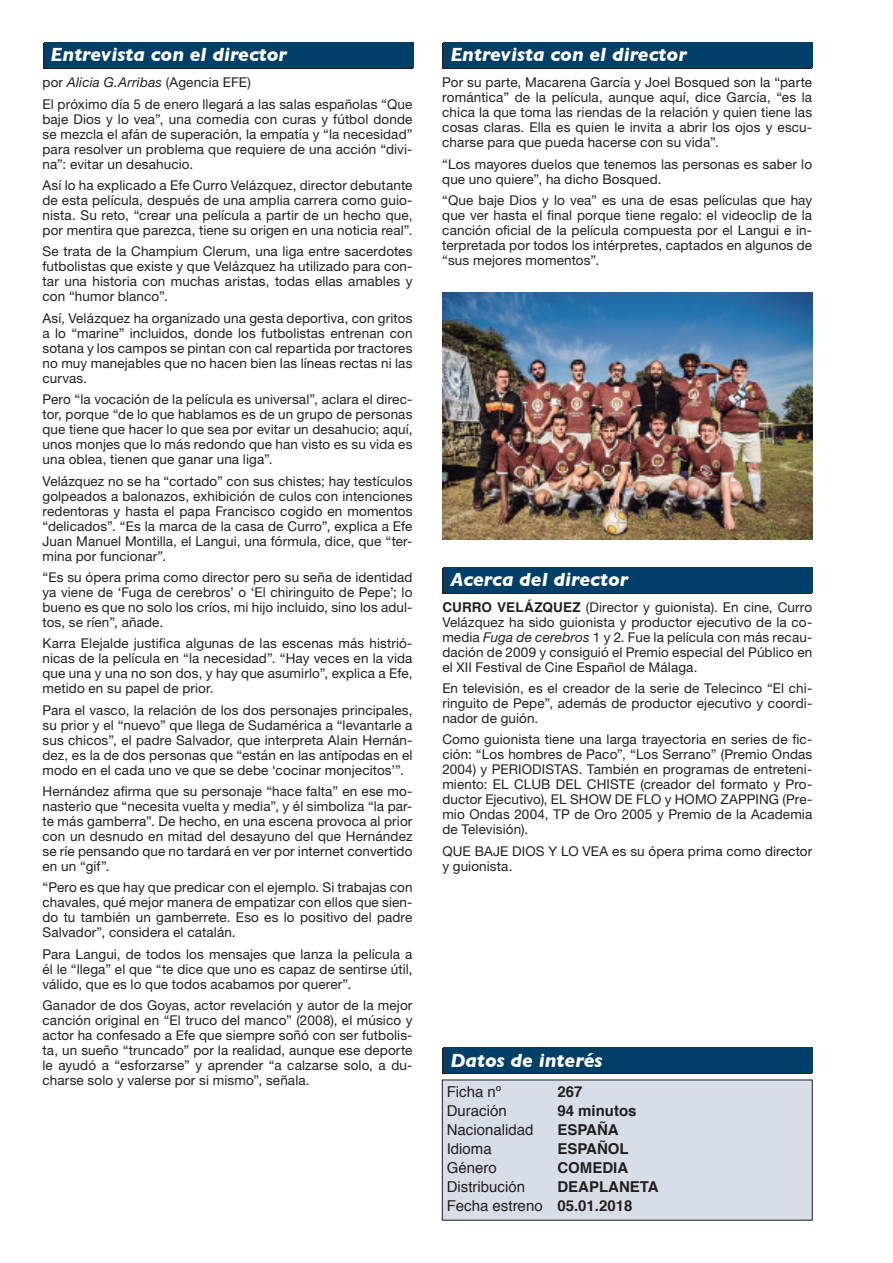
<style>
.page{position:relative;width:893px;height:1263px;background:#fff}
.page>*{position:absolute;margin:0;border:0;box-sizing:border-box;transform-origin:0 0}
.t1{font:italic 700 19.5px "Gill Sans";color:#fff}
.t2{font:15px "Helvetica";color:#231f20}
.t3{font:700 15px "Helvetica";color:#231f20}
.t4{font:13.5px/15px "Helvetica Neue";letter-spacing:.01em;color:#231f20;text-align:justify}
.s1{font-style:italic}
.s2{font-family:"Helvetica";font-weight:700}
.s3{font-weight:700}
</style>
<div class="page">
<div style="left:43px;top:44px;width:369px;height:25px;background:#231f20"></div>
<div style="left:44px;top:43px;width:370px;height:25px;background:#004068"></div>
<div style="left:442px;top:1049px;width:370px;height:25px;background:#231f20"></div>
<div style="left:443px;top:1048px;width:370px;height:25px;background:#004068"></div>
<div style="left:442px;top:1080px;width:370px;height:140px;background:#d7dee8"></div>
<svg style="left:442px;top:568px;width:370px;height:25px"></svg>
<div style="left:443px;top:567px;width:370px;height:25px;background:#004068"></div>
<div style="left:442px;top:44px;width:370px;height:25px;background:#231f20"></div>
<div style="left:443px;top:43px;width:370px;height:25px;background:#004068"></div>
<img style="left:442px;top:293px;width:370px;height:246px">
<p class="t1" style="left:51px;top:43px;width:238px">Entrevista con el director</p>
<p class="t4" style="left:43px;top:75px;width:210px">por <span class="s1">Alicia G.Arribas</span> (Agencia EFE)</p>
<p class="t4" style="left:43px;top:96px;width:371px">El próximo día 5 de enero llegará a las salas españolas “Que baje Dios y lo vea”, una comedia con curas y fútbol donde se mezcla el afán de superación, la empatía y “la necesidad” para resolver un problema que requiere de una acción “divi&shy;na”: evitar un desahucio.</p>
<p class="t4" style="left:43px;top:177px;width:371px">Así lo ha explicado a Efe Curro Velázquez, director debutante de esta película, después de una amplia carrera como guio&shy;nista. Su reto, “crear una película a partir de un hecho que, por mentira que parezca, tiene su origen en una noticia real”.</p>
<p class="t4" style="left:43px;top:244px;width:371px">Se trata de la Champium Clerum, una liga entre sacerdotes futbolistas que existe y que Velázquez ha utilizado para con&shy;tar una historia con muchas aristas, todas ellas amables y con “humor blanco”.</p>
<p class="t4" style="left:43px;top:310px;width:371px">Así, Velázquez ha organizado una gesta deportiva, con gritos a lo “marine” incluidos, donde los futbolistas entrenan con sotana y los campos se pintan con cal repartida por tractores no muy manejables que no hacen bien las líneas rectas ni las curvas.</p>
<p class="t4" style="left:43px;top:392px;width:371px">Pero “la vocación de la película es universal”, aclara el direc&shy;tor, porque “de lo que hablamos es de un grupo de personas que tiene que hacer lo que sea por evitar un desahucio; aquí, unos monjes que lo más redondo que han visto es su vida es una oblea, tienen que ganar una liga”.</p>
<p class="t4" style="left:43px;top:473px;width:371px">Velázquez no se ha “cortado” con sus chistes; hay testículos golpeados a balonazos, exhibición de culos con intenciones redentoras y hasta el papa Francisco cogido en momentos “delicados”. “Es la marca de la casa de Curro”, explica a Efe Juan Manuel Montilla, el Langui, una fórmula, dice, que “ter&shy;mina por funcionar”.</p>
<p class="t4" style="left:43px;top:569px;width:371px">“Es su ópera prima como director pero su seña de identidad ya viene de ‘Fuga de cerebros’ o ‘El chiringuito de Pepe’; lo bueno es que no solo los críos, mi hijo incluido, sino los adul&shy;tos, se ríen”, añade.</p>
<p class="t4" style="left:43px;top:636px;width:371px">Karra Elejalde justifica algunas de las escenas más histrió&shy;nicas de la película en “la necesidad”. “Hay veces en la vida que una y una no son dos, y hay que asumirlo”, explica a Efe, metido en su papel de prior.</p>
<p class="t4" style="left:43px;top:702px;width:371px">Para el vasco, la relación de los dos personajes principales, su prior y el “nuevo” que llega de Sudamérica a “levantarle a sus chicos”, el padre Salvador, que interpreta Alain Hernán&shy;dez, es la de dos personas que “están en las antípodas en el modo en el cada uno ve que se debe ‘cocinar monjecitos’”.</p>
<p class="t4" style="left:43px;top:783px;width:371px">Hernández afirma que su personaje “hace falta” en ese mo&shy;nasterio que “necesita vuelta y media”, y él simboliza “la par&shy;te más gamberra”. De hecho, en una escena provoca al prior con un desnudo en mitad del desayuno del que Hernández se ríe pensando que no tardará en ver por internet convertido en un “gif”.</p>
<p class="t4" style="left:43px;top:880px;width:371px">“Pero es que hay que predicar con el ejemplo. Si trabajas con chavales, qué mejor manera de empatizar con ellos que sien&shy;do tu también un gamberrete. Eso es lo positivo del padre Salvador”, considera el catalán.</p>
<p class="t4" style="left:43px;top:946px;width:371px">Para Langui, de todos los mensajes que lanza la película a él le “llega” el que “te dice que uno es capaz de sentirse útil, válido, que es lo que todos acabamos por querer”.</p>
<p class="t4" style="left:43px;top:998px;width:371px">Ganador de dos Goyas, actor revelación y autor de la mejor canción original en “El truco del manco” (2008), el músico y actor ha confesado a Efe que siempre soñó con ser futbolis&shy;ta, un sueño “truncado” por la realidad, aunque ese deporte le ayudó a “esforzarse” y aprender “a calzarse solo, a du&shy;charse solo y valerse por si mismo”, señala.</p>
<p class="t1" style="left:450px;top:43px;width:238px">Entrevista con el director</p>
<p class="t4" style="left:442px;top:75px;width:371px">Por su parte, Macarena García y Joel Bosqued son la “parte romántica” de la película, aunque aquí, dice García, “es la chica la que toma las riendas de la relación y quien tiene las cosas claras. Ella es quien le invita a abrir los ojos y escu&shy;charse para que pueda hacerse con su vida”.</p>
<p class="t4" style="left:442px;top:156px;width:371px">“Los mayores duelos que tenemos las personas es saber lo que uno quiere”, ha dicho Bosqued.</p>
<p class="t4" style="left:442px;top:192px;width:371px">“Que baje Dios y lo vea” es una de esas películas que hay que ver hasta el final porque tiene regalo: el videoclip de la canción oficial de la película compuesta por el Langui e in&shy;terpretada por todos los intérpretes, captados en algunos de “sus mejores momentos”.</p>
<p class="t1" style="left:450px;top:568px;width:179px">Acerca del director</p>
<p class="t4" style="left:442px;top:599px;width:371px"><span class="s2">CURRO VELÁZQUEZ</span> (Director y guionista). En cine, Curro Velázquez ha sido guionista y productor ejecutivo de la co&shy;media <span class="s1">Fuga de cerebros</span> 1 y 2. Fue la película con más recau&shy;dación de 2009 y consiguió el Premio especial del Público en el XII Festival de Cine Español de Málaga.</p>
<p class="t4" style="left:442px;top:680px;width:371px">En televisión, es el creador de la serie de Telecinco “El chi&shy;ringuito de Pepe”, además de productor ejecutivo y coordi&shy;nador de guión.</p>
<p class="t4" style="left:442px;top:732px;width:371px">Como guionista tiene una larga trayectoria en series de fic&shy;ción: “Los hombres de Paco”, “Los Serrano” (Premio Ondas 2004) y PERIODISTAS. También en programas de entreteni&shy;miento: EL CLUB DEL CHISTE (creador del formato y Pro&shy;ductor Ejecutivo), EL SHOW DE FLO y HOMO ZAPPING (Pre&shy;mio Ondas 2004, TP de Oro 2005 y Premio de la Academia de Televisión).</p>
<p class="t4" style="left:442px;top:843px;width:371px">QUE BAJE DIOS Y LO VEA es su ópera prima como director y guionista.</p>
<p class="t1" style="left:450px;top:1048px;width:154px">Datos de interés</p>
<p class="t2" style="left:447px;top:1080px;width:56px">Ficha nº</p>
<p class="t3" style="left:557px;top:1079px;width:27px">267</p>
<p class="t2" style="left:447px;top:1099px;width:62px">Duración</p>
<p class="t3" style="left:557px;top:1098px;width:81px">94 minutos</p>
<p class="t2" style="left:447px;top:1118px;width:88px">Nacionalidad</p>
<p class="t3" style="left:557px;top:1117px;width:63px">ESPAÑA</p>
<p class="t2" style="left:447px;top:1137px;width:47px">Idioma</p>
<p class="t3" style="left:557px;top:1136px;width:73px">ESPAÑOL</p>
<p class="t2" style="left:447px;top:1156px;width:52px">Género</p>
<p class="t3" style="left:557px;top:1155px;width:72px">COMEDIA</p>
<p class="t2" style="left:447px;top:1175px;width:80px">Distribución</p>
<p class="t3" style="left:557px;top:1174px;width:103px">DEAPLANETA</p>
<p class="t2" style="left:447px;top:1194px;width:187px">Fecha estreno <span class="s3">05.01.2018</span></p>
</div>
